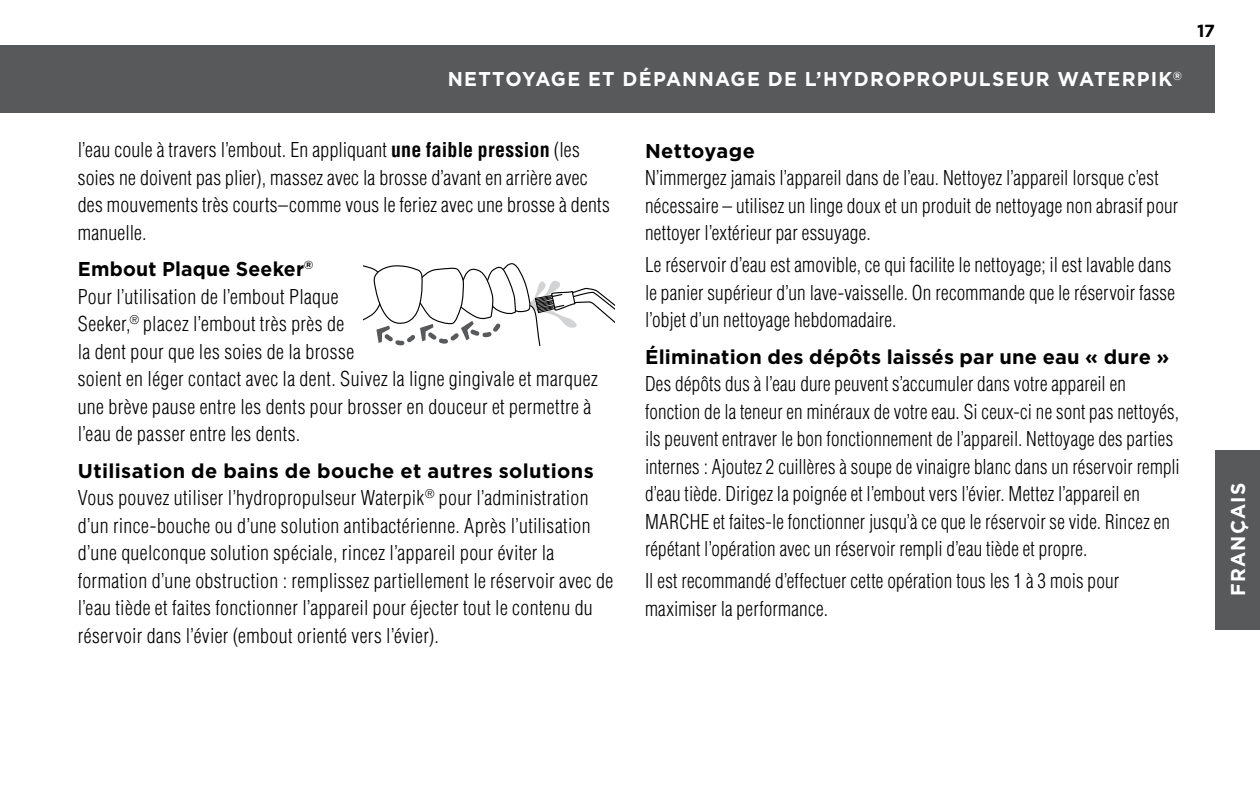
<style>
.page{position:relative;width:1260px;height:810px;background:#fff}
.page>*{position:absolute;margin:0;border:0;box-sizing:border-box;transform-origin:0 0}
.t1{font:300 condensed 20px/27.5px "Helvetica";letter-spacing:.015em;color:#000}
.t2{font:300 condensed 20px/27.5px "Helvetica";letter-spacing:.015em;color:#000;scale:.96 1}
.t3{font:700 20px "Gotham";letter-spacing:.015em;color:#000}
.t4{font:700 20px "Gotham";letter-spacing:.065em;color:#fff;scale:.96 1}
.t5{font:700 17.5px "Gotham";color:#000}
.s1{font-weight:700}
</style>
<div class="page">
<div style="left:1215px;top:450px;width:45px;height:180px;background:#58595b"></div>
<div style="left:0;top:45px;width:1215px;height:67px;background:#58595b"></div>
<svg style="left:363px;top:263px;width:252px;height:84px"></svg>
<p class="t4" style="left:448px;top:68px;width:767px">NETTOYAGE ET DÉPANNAGE DE L’HYDROPROPULSEUR WATERPIK<sup>®</sup></p>
<p class="t5" style="left:1197px;top:21px;width:19px">17</p>
<p class="t1" style="left:78px;top:136px;width:534px">l’eau coule à travers l’embout. En appliquant <span class="s1">une faible pression</span> (les soies ne doivent pas plier), massez avec la brosse d’avant en arrière avec des mouvements très courts–comme vous le feriez avec une brosse à dents manuelle.</p>
<p class="t3" style="left:78px;top:257px;width:237px">Embout Plaque Seeker<sup>®</sup></p>
<p class="t1" style="left:78px;top:282px;width:522px">Pour l’utilisation de l’embout Plaque<br>Seeker,<sup>®</sup> placez l’embout très près de<br>la dent pour que les soies de la brosse<br>soient en léger contact avec la dent. Suivez la ligne gingivale et marquez une brève pause entre les dents pour brosser en douceur et permettre à l’eau de passer entre les dents.</p>
<p class="t3" style="left:78px;top:459px;width:518px">Utilisation de bains de bouche et autres solutions</p>
<p class="t1" style="left:78px;top:484px;width:537px">Vous pouvez utiliser l’hydropropulseur Waterpik<sup>®</sup> pour l’administration d’un rince-bouche ou d’une solution antibactérienne. Après l’utilisation d’une quelconque solution spéciale, rincez l’appareil pour éviter la formation d’une obstruction : remplissez partiellement le réservoir avec de l’eau tiède et faites fonctionner l’appareil pour éjecter tout le contenu du réservoir dans l’évier (embout orienté vers l’évier).</p>
<p class="t3" style="left:645px;top:139px;width:111px">Nettoyage</p>
<p class="t1" style="left:645px;top:164px;width:535px">N’immergez jamais l’appareil dans de l’eau. Nettoyez l’appareil lorsque c’est nécessaire – utilisez un linge doux et un produit de nettoyage non abrasif pour nettoyer l’extérieur par essuyage.</p>
<p class="t1" style="left:645px;top:251px;width:532px">Le réservoir d’eau est amovible, ce qui facilite le nettoyage; il est lavable dans le panier supérieur d’un lave-vaisselle. On recommande que le réservoir fasse l’objet d’un nettoyage hebdomadaire.</p>
<p class="t3" style="left:645px;top:345px;width:526px">Élimination des dépôts laissés par une eau « dure »</p>
<p class="t2" style="left:645px;top:370px;width:559px">Des dépôts dus à l’eau dure peuvent s’accumuler dans votre appareil en fonction de la teneur en minéraux de votre eau. Si ceux-ci ne sont pas nettoyés, ils peuvent entraver le bon fonctionnement de l’appareil. Nettoyage des parties internes : Ajoutez 2 cuillères à soupe de vinaigre blanc dans un réservoir rempli d’eau tiède. Dirigez la poignée et l’embout vers l’évier. Mettez l’appareil en MARCHE et faites-le fonctionner jusqu’à ce que le réservoir se vide. Rincez en répétant l’opération avec un réservoir rempli d’eau tiède et propre.</p>
<p class="t1" style="left:645px;top:567px;width:476px">Il est recommandé d’effectuer cette opération tous les 1 à 3 mois pour maximiser la performance.</p>
<p class="t4" style="left:1226px;top:596px;width:119px;rotate:-90deg">FRANÇAIS</p>
</div>
